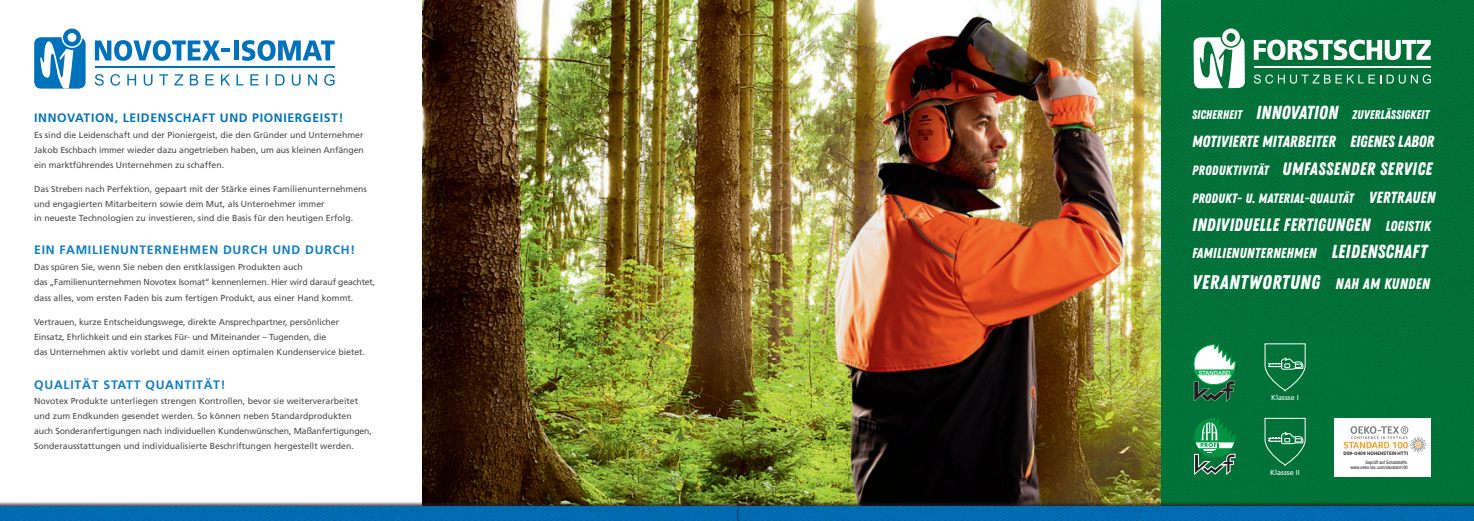
<style>
.page{position:relative;width:1474px;height:521px;background:#fff}
.page>*{position:absolute;margin:0;border:0;box-sizing:border-box;transform-origin:0 0}
.t1{font:19.78px "Zing Rust Demo Base";letter-spacing:.02em;color:#fff}
.t2{font:17.94px "Zing Rust Demo Base";letter-spacing:.01em;color:#fff}
.t3{font:16.19px "Zing Rust Demo Base";color:#fff}
.t4{font:14.35px "Zing Rust Demo Base";letter-spacing:.01em;color:#fff}
.t5{font:13.47px "Zing Rust Demo Base";letter-spacing:.01em;color:#fff}
.t6{font:12.6px "Zing Rust Demo Base";color:#fff}
.t7{font:700 12.25px "Frutiger";letter-spacing:.06em;color:#0d7ec3}
.t8{font:700 12.25px "Frutiger";letter-spacing:.05em;color:#0072bc}
.t9{font:8.75px/14.9px "Frutiger";color:#4b4c4d}
.t10{font:7.26px "Frutiger";color:#fff}
.t11{font:500 5.77px "Helvetica Neue";letter-spacing:.02em;color:#fff}
.t12{font:700 5.08px "Foco";letter-spacing:.005em;color:#231f20}
.t13{font:condensed 4.73px/5.1px "Helvetica Neue";color:#231f20;text-align:right}
.s1{font-size:18.9px}
.s2{font-size:13.47px}
.s3{font-size:16.19px}
.s4{font-size:14.35px}
.s5{font-size:15.22px}
</style>
<div class="page">
<img style="left:422px;top:0;width:301px;height:501px">
<div style="left:1195px;top:0;width:278px;height:501px;background:#017138"></div>
<img style="left:723px;top:0;width:472px;height:501px">
<svg style="left:34px;top:37px;width:52px;height:52px"></svg>
<div style="left:63px;top:29px;width:18px;height:17px;background:#0072bc;border-radius:50%"></div>
<div style="left:68px;top:33px;width:8px;height:9px;background:#fff;border-radius:50%"></div>
<div style="left:234px;top:40px;width:5px;height:20px;background:#0072bc"></div>
<svg style="left:242px;top:40px;width:92px;height:21px"></svg>
<hr style="left:95px;top:67px;width:239px;height:1px;background:#0072bc">
<svg style="left:95px;top:74px;width:239px;height:12px"></svg>
<svg style="left:95px;top:40px;width:134px;height:21px"></svg>
<svg style="left:1193px;top:28px;width:51px;height:60px"></svg>
<hr style="left:1253px;top:66px;width:177px;height:1px;background:#fff">
<svg style="left:1253px;top:74px;width:177px;height:10px"></svg>
<svg style="left:1253px;top:40px;width:177px;height:20px"></svg>
<svg style="left:1194px;top:417px;width:41px;height:57px"></svg>
<svg style="left:1193px;top:344px;width:42px;height:57px"></svg>
<div style="left:734px;top:501px;width:739px;height:20px;background:#231f20;opacity:.75"></div>
<img style="left:739px;top:506px;width:734px;height:15px">
<div style="left:0;top:501px;width:739px;height:20px;background:#231f20;opacity:.75"></div>
<div style="left:0;top:506px;width:737px;height:15px;background:#006baf"></div>
<div style="left:1334px;top:419px;width:96px;height:58px;background:#fff"></div>
<svg style="left:1343px;top:426px;width:83px;height:26px"></svg>
<svg style="left:1264px;top:418px;width:41px;height:50px"></svg>
<svg style="left:1264px;top:343px;width:41px;height:50px"></svg>
<h3 class="t8" style="left:34px;top:111px;width:311px">INNOVATION, LEIDENSCHAFT UND PIONIERGEIST!</h3>
<p class="t9" style="left:34px;top:128px;width:331px;text-align:justify">Es sind die Leidenschaft und der Pioniergeist, die den Gründer und Unternehmer Jakob Eschbach immer wieder dazu angetrieben haben, um aus kleinen Anfängen ein marktführendes Unternehmen zu schaffen.</p>
<p class="t9" style="left:34px;top:181px;width:334px">Das Streben nach Perfektion, gepaart mit der Stärke eines Familienunternehmens und engagierten Mitarbeitern sowie dem Mut, als Unternehmer immer<br>in neueste Technologien zu investieren, sind die Basis für den heutigen Erfolg.</p>
<h3 class="t7" style="left:34px;top:242px;width:322px">EIN FAMILIENUNTERNEHMEN DURCH UND DURCH!</h3>
<p class="t9" style="left:34px;top:259px;width:342px;line-height:15.8px">Das spüren Sie, wenn Sie neben den erstklassigen Produkten auch<br>das „Familienunternehmen Novotex Isomat“ kennenlernen. Hier wird darauf geachtet, dass alles, vom ersten Faden bis zum fertigen Produkt, aus einer Hand kommt.</p>
<p class="t9" style="left:34px;top:314px;width:306px">Vertrauen, kurze Entscheidungswege, direkte Ansprechpartner, persönlicher<br>Einsatz, Ehrlichkeit und ein starkes Für- und Miteinander – Tugenden, die</p>
<p class="t9" style="left:34px;top:345px;width:332px">das Unternehmen aktiv vorlebt und damit einen optimalen Kundenservice bietet.</p>
<h3 class="t7" style="left:34px;top:377px;width:193px">QUALITÄT STATT QUANTITÄT!</h3>
<p class="t9" style="left:34px;top:394px;width:339px">Novotex Produkte unterliegen strengen Kontrollen, bevor sie weiterverarbeitet und zum Endkunden gesendet werden. So können neben Standardprodukten auch Sonderanfertigungen nach individuellen Kundenwünschen, Maßanfertigungen, Sonderausstattungen und individualisierte Beschriftungen hergestellt werden.</p>
<h3 class="t6" style="left:1192px;top:108px;width:239px">SICHERHEIT <span class="s1">INNOVATION</span> ZUVERLÄSSIGKEIT</h3>
<h3 class="t3" style="left:1192px;top:132px;width:243px">MOTIVIERTE MITARBEITER EIGENES LABOR</h3>
<h2 class="t2" style="left:1192px;top:158px;width:242px"><span class="s2">PRODUKTIVITÄT</span> UMFASSENDER SERVICE</h2>
<h3 class="t5" style="left:1192px;top:190px;width:245px">PRODUKT- U. MATERIAL-QUALITÄT <span class="s3">VERTRAUEN</span></h3>
<h2 class="t2" style="left:1192px;top:214px;width:240px">INDIVIDUELLE FERTIGUNGEN <span class="s4">LOGISTIK</span></h2>
<h3 class="t4" style="left:1192px;top:245px;width:236px">FAMILIENUNTERNEHMEN <span class="s1">LEIDENSCHAFT</span></h3>
<h1 class="t1" style="left:1192px;top:271px;width:239px">VERANTWORTUNG <span class="s5">NAH AM KUNDEN</span></h1>
<p class="t11" style="left:1198px;top:369px;width:33px">STANDARD</p>
<p class="t10" style="left:1271px;top:394px;width:29px">Klassse I</p>
<p class="t10" style="left:1270px;top:468px;width:31px">Klassse II</p>
<p class="t12" style="left:1343px;top:450px;width:66px">D09-0409 HOHENSTEIN HTTI</p>
<p class="t13" style="left:1350px;top:460px;width:59px">Geprüft auf Schadstoffe. www.oeko-tex.com/standard100</p>
</div>
